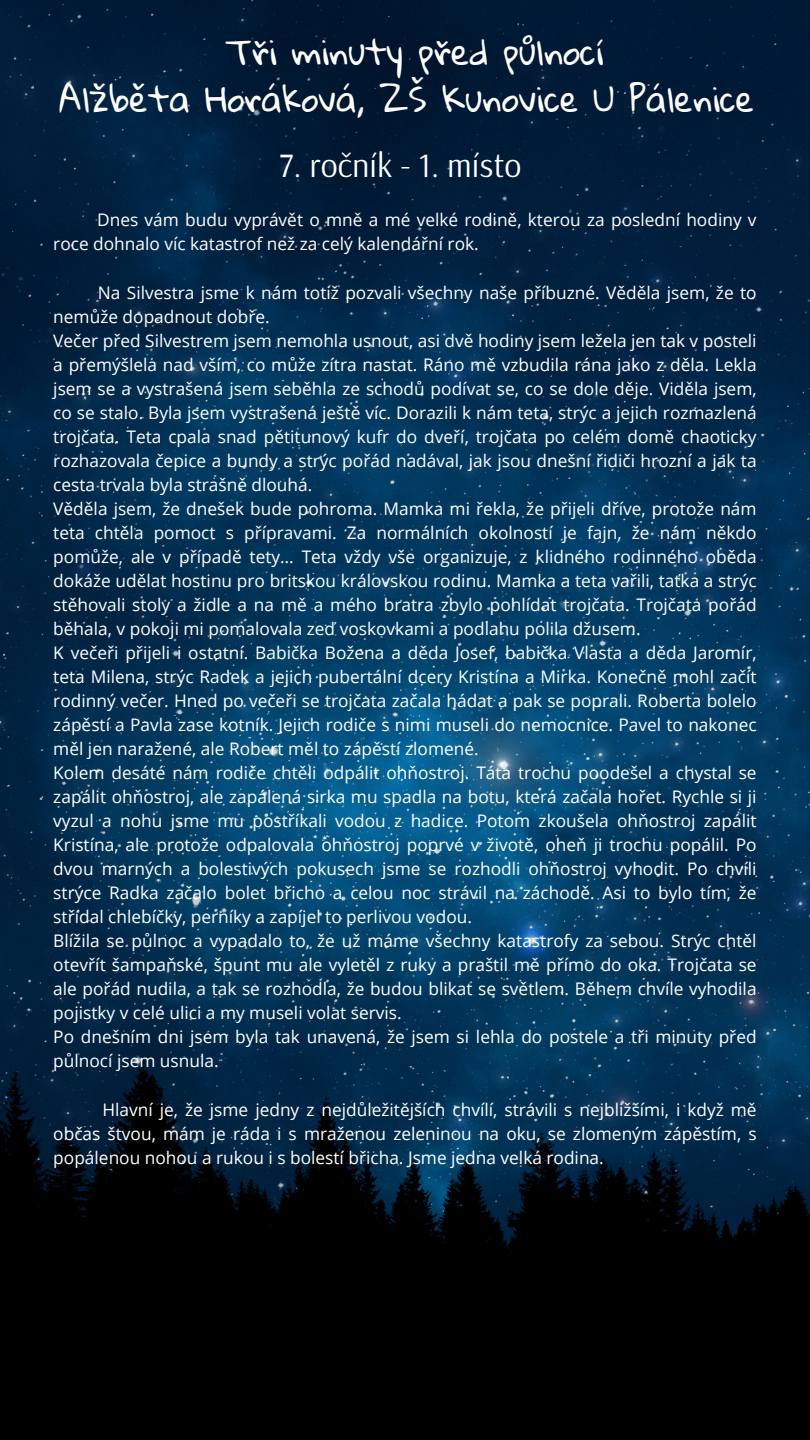
<style>
.page{position:relative;width:810px;height:1440px;background:#fff}
.page>*{position:absolute;margin:0;border:0;box-sizing:border-box;transform-origin:0 0}
.t1{font:34px/47.2px "Gloria Hallelujah";color:#fff;text-align:center}
.t2{font:34px "Arsenal";color:#fff}
.t3{font:17.3px/24px "Open Sans";color:#fff;text-align:justify}
</style>
<div class="page">
<img style="left:0;top:0;width:810px;height:1440px">
<p class="t1" style="left:59px;top:30px;width:697px">Tři minuty před půlnocí<br>Alžběta Horáková, ZŠ Kunovice U Pálenice</p>
<p class="t2" style="left:279px;top:143px;width:244px">7. ročník - 1. místo</p>
<h1 class="t3" style="left:53px;top:208px;width:705px;text-indent:44px">Dnes vám budu vyprávět o mně a mé velké rodině, kterou za poslední hodiny v roce dohnalo víc katastrof než za celý kalendářní rok.</h1>
<h1 class="t3" style="left:53px;top:280px;width:705px;text-indent:45px">Na Silvestra jsme k nám totiž pozvali všechny naše příbuzné. Věděla jsem, že to nemůže dopadnout dobře.</h1>
<p class="t3" style="left:53px;top:328px;width:705px">Večer před Silvestrem jsem nemohla usnout, asi dvě hodiny jsem ležela jen tak v posteli a přemýšlela nad vším, co může zítra nastat. Ráno mě vzbudila rána jako z děla. Lekla jsem se a vystrašená jsem seběhla ze schodů podívat se, co se dole děje. Viděla jsem, co se stalo. Byla jsem vystrašená ještě víc. Dorazili k nám teta, strýc a jejich rozmazlená trojčata. Teta cpala snad pětitunový kufr do dveří, trojčata po celém domě chaoticky rozhazovala čepice a bundy a strýc pořád nadával, jak jsou dnešní řidiči hrozní a jak ta cesta trvala byla strašně dlouhá.</p>
<p class="t3" style="left:53px;top:496px;width:705px">Věděla jsem, že dnešek bude pohroma. Mamka mi řekla, že přijeli dříve, protože nám teta chtěla pomoct s přípravami. Za normálních okolností je fajn, že nám někdo pomůže, ale v případě tety… Teta vždy vše organizuje, z klidného rodinného oběda dokáže udělat hostinu pro britskou královskou rodinu. Mamka a teta vařili, taťka a strýc stěhovali stoly a židle a na mě a mého bratra zbylo pohlídat trojčata. Trojčata pořád běhala, v pokoji mi pomalovala zeď voskovkami a podlahu polila džusem.</p>
<p class="t3" style="left:53px;top:640px;width:705px">K večeři přijeli i ostatní. Babička Božena a děda Josef, babička Vlasta a děda Jaromír, teta Milena, strýc Radek a jejich pubertální dcery Kristína a Mirka. Konečně mohl začít rodinný večer. Hned po večeři se trojčata začala hádat a pak se poprali. Roberta bolelo zápěstí a Pavla zase kotník. Jejich rodiče s nimi museli do nemocnice. Pavel to nakonec měl jen naražené, ale Robert měl to zápěstí zlomené.</p>
<p class="t3" style="left:53px;top:760px;width:705px">Kolem desáté nám rodiče chtěli odpálit ohňostroj. Táta trochu poodešel a chystal se zapálit ohňostroj, ale zapálená sirka mu spadla na botu, která začala hořet. Rychle si ji vyzul a nohu jsme mu postříkali vodou z hadice. Potom zkoušela ohňostroj zapálit Kristína, ale protože odpalovala ohňostroj poprvé v životě, oheň ji trochu popálil. Po dvou marných a bolestivých pokusech jsme se rozhodli ohňostroj vyhodit. Po chvíli strýce Radka začalo bolet břicho a celou noc strávil na záchodě. Asi to bylo tím, že střídal chlebíčky, perníky a zapíjel to perlivou vodou.</p>
<p class="t3" style="left:53px;top:929px;width:705px">Blížila se půlnoc a vypadalo to, že už máme všechny katastrofy za sebou. Strýc chtěl otevřít šampaňské, špunt mu ale vyletěl z ruky a praštil mě přímo do oka. Trojčata se ale pořád nudila, a tak se rozhodla, že budou blikat se světlem. Během chvíle vyhodila pojistky v celé ulici a my museli volat servis.</p>
<p class="t3" style="left:53px;top:1025px;width:705px">Po dnešním dni jsem byla tak unavená, že jsem si lehla do postele a tři minuty před půlnocí jsem usnula.</p>
<p class="t3" style="left:53px;top:1097px;width:705px;text-indent:49px">Hlavní je, že jsme jedny z nejdůležitějších chvílí, strávili s nejbližšími, i když mě občas štvou, mám je ráda i s mraženou zeleninou na oku, se zlomeným zápěstím, s popálenou nohou a rukou i s bolestí břicha. Jsme jedna velká rodina.</p>
</div>
